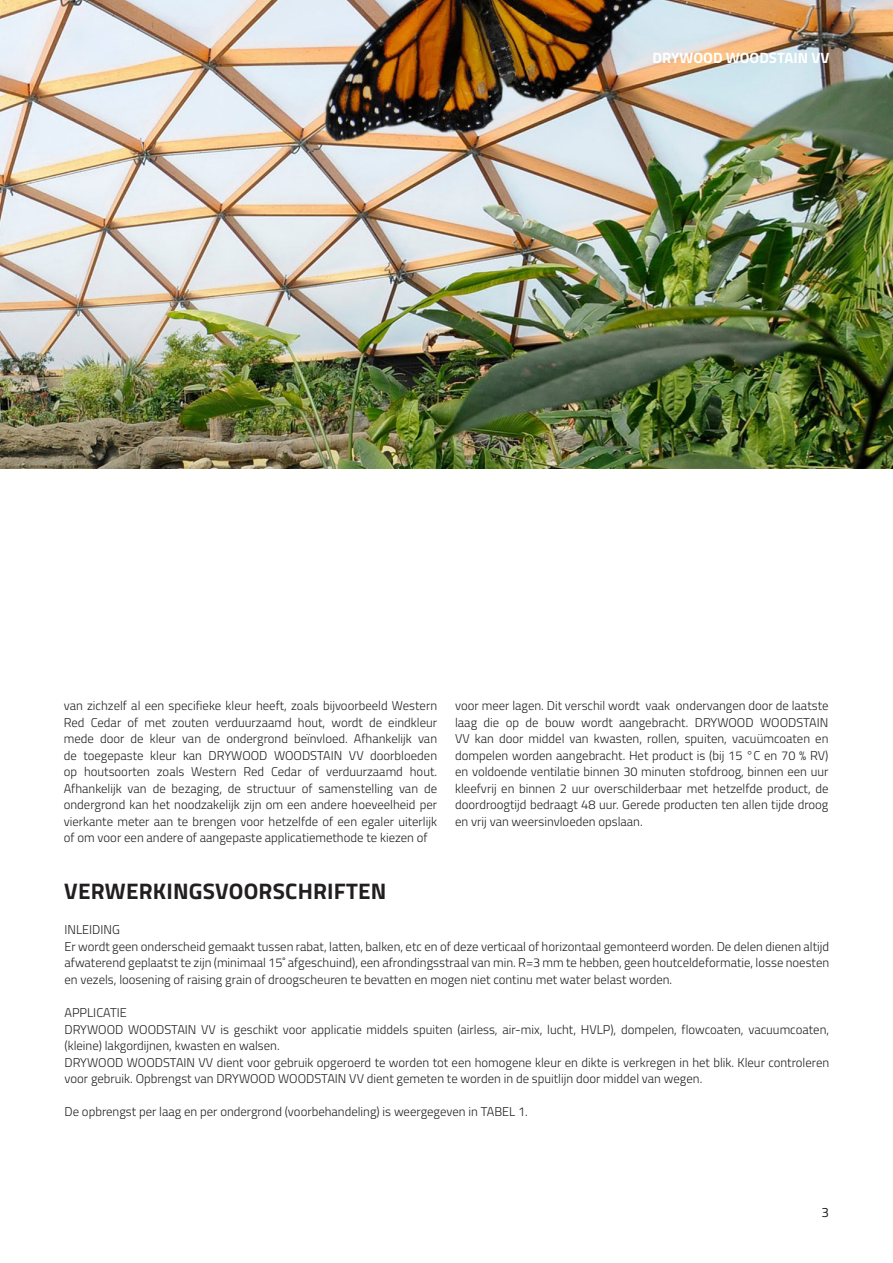
<style>
.page{position:relative;width:893px;height:1263px;background:#fff}
.page>*{position:absolute;margin:0;border:0;box-sizing:border-box;transform-origin:0 0}
.t1{font:700 22.5px "Titillium";letter-spacing:.01em;color:#231f20}
.t2{font:700 15px "Titillium";color:#fff}
.t3{font:13.5px "Titillium";color:#231f20}
.Alineastijl_5{font:300 12.75px/16.5px "Titillium";color:#231f20;text-align:justify}
.Alineastijl_6{font:300 12.75px/16.5px "Titillium";color:#231f20}
</style>
<div class="page">
<img style="left:0;top:0;width:893px;height:468px">
<p class="t2" style="left:653px;top:47px;width:178px">DRYWOOD WOODSTAIN VV</p>
<p class="Alineastijl_5" style="left:64px;top:697px;width:375px">van zichzelf al een specifieke kleur heeft, zoals bijvoorbeeld Western Red Cedar of met zouten verduurzaamd hout, wordt de eindkleur mede door de kleur van de ondergrond beïnvloed. Afhankelijk van de toegepaste kleur kan DRYWOOD WOODSTAIN VV doorbloeden op houtsoorten zoals Western Red Cedar of verduurzaamd hout.<br>Afhankelijk van de bezaging, de structuur of samenstelling van de ondergrond kan het noodzakelijk zijn om een andere hoeveelheid per vierkante meter aan te brengen voor hetzelfde of een egaler uiterlijk of om voor een andere of aangepaste applicatiemethode te kiezen of</p>
<p class="Alineastijl_5" style="left:455px;top:697px;width:375px">voor meer lagen. Dit verschil wordt vaak ondervangen door de laatste laag die op de bouw wordt aangebracht. DRYWOOD WOODSTAIN VV kan door middel van kwasten, rollen, spuiten, vacuümcoaten en dompelen worden aangebracht. Het product is (bij 15 °C en 70 % RV) en voldoende ventilatie binnen 30 minuten stofdroog, binnen een uur kleefvrij en binnen 2 uur overschilderbaar met hetzelfde product, de doordroogtijd bedraagt 48 uur. Gerede producten ten allen tijde droog en vrij van weersinvloeden opslaan.</p>
<p class="t1" style="left:64px;top:874px;width:324px">VERWERKINGSVOORSCHRIFTEN</p>
<p class="Alineastijl_6" style="left:65px;top:921px;width:57px">INLEIDING</p>
<p class="Alineastijl_6" style="left:65px;top:938px;width:766px;text-align:justify">Er wordt geen onderscheid gemaakt tussen rabat, latten, balken, etc en of deze verticaal of horizontaal gemonteerd worden. De delen dienen altijd afwaterend geplaatst te zijn (minimaal 15˚ afgeschuind), een afrondingsstraal van min. R=3 mm te hebben, geen houtceldeformatie, losse noesten en vezels, loosening of raising grain of droogscheuren te bevatten en mogen niet continu met water belast worden.</p>
<p class="Alineastijl_6" style="left:65px;top:1004px;width:64px">APPLICATIE</p>
<p class="Alineastijl_6" style="left:65px;top:1020px;width:766px">DRYWOOD WOODSTAIN VV is geschikt voor applicatie middels spuiten (airless, air-mix, lucht, HVLP), dompelen, flowcoaten, vacuumcoaten, (kleine) lakgordijnen, kwasten en walsen.</p>
<p class="Alineastijl_6" style="left:65px;top:1053px;width:766px">DRYWOOD WOODSTAIN VV dient voor gebruik opgeroerd te worden tot een homogene kleur en dikte is verkregen in het blik. Kleur controleren voor gebruik. Opbrengst van DRYWOOD WOODSTAIN VV dient gemeten te worden in de spuitlijn door middel van wegen.</p>
<p class="Alineastijl_6" style="left:65px;top:1103px;width:465px">De opbrengst per laag en per ondergrond (voorbehandeling) is weergegeven in TABEL 1.</p>
<p class="t3" style="left:822px;top:1202px;width:9px">3</p>
</div>
